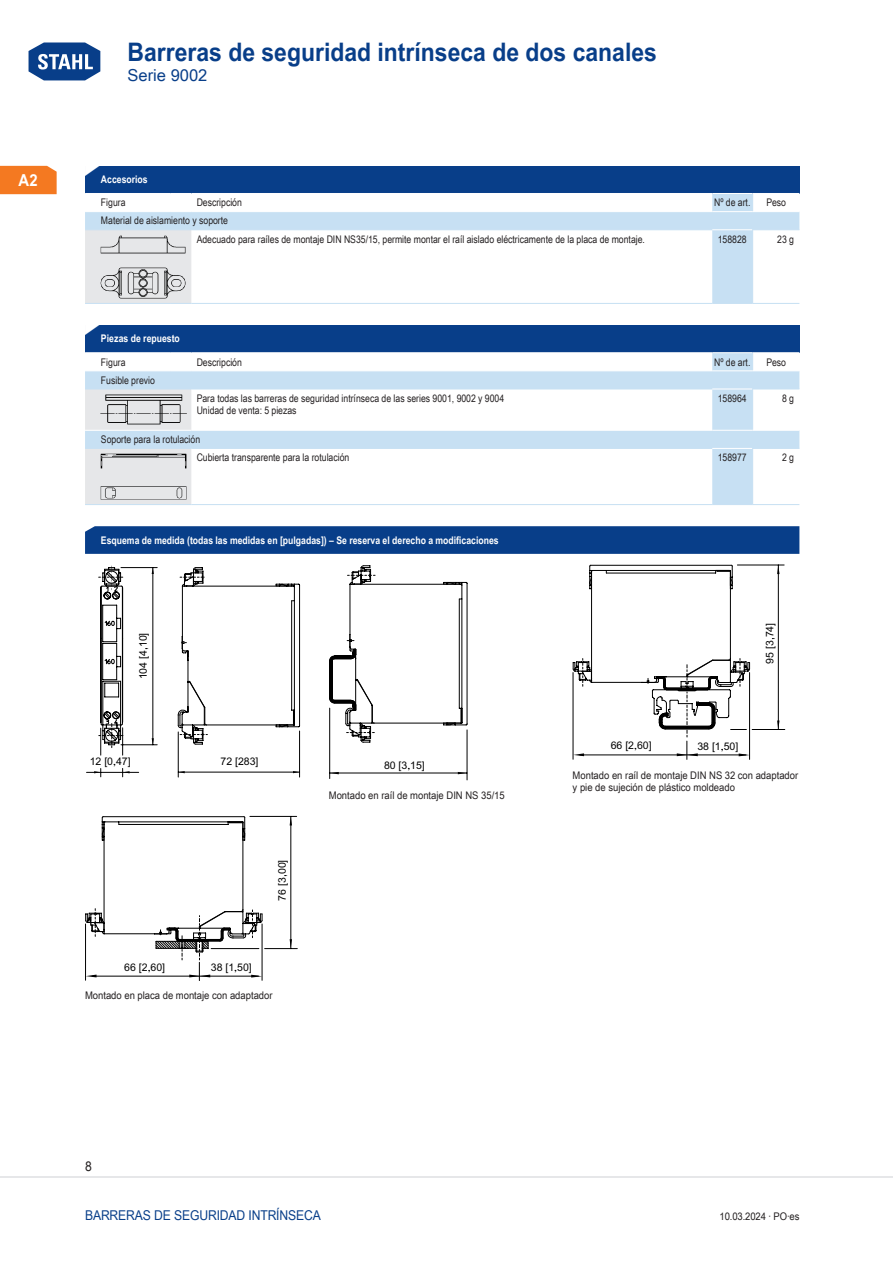
<style>
.page{position:relative;width:893px;height:1263px;background:#fff}
.page>*{position:absolute;margin:0;border:0;box-sizing:border-box;transform-origin:0 0}
.t1{font:700 25.5px "Arial Unicode MS";color:#083e89;scale:.9 1}
.TabHeader1stColumn{font:700 24px "Arial Unicode MS";color:#fff;scale:1.45 1}
.t2{font:16.5px "Arial Unicode MS";color:#083e89}
.t3{font:700 16.5px "Arial Unicode MS";color:#fff;scale:.9 1}
.t4{font:13.5px "Arial Unicode MS";letter-spacing:-.01em;color:#083e89;scale:.9 1}
.t5{font:13.5px "Arial Unicode MS";color:#231f20;scale:.9 1}
.TabBodyLeft{font:10.5px/12px "Arial Unicode MS";color:#231f20;scale:.83 1}
.TabBodyLeft-2{font:10.5px/12px "Arial Unicode MS";color:#231f20;scale:.9 1}
.TabHeader1stColumn-2{font:700 10.5px "Arial Unicode MS";color:#fff;scale:.83 1}
.t6{font:10.5px "Arial Unicode MS";color:#000}
.TabBody1stColumnTitl{font:10.5px "Arial Unicode MS";color:#231f20;scale:.83 1}
.TabBodyCenter{font:10.5px "Arial Unicode MS";color:#231f20;scale:.83 1}
.TabBody1stColumn{font:10.5px "Arial Unicode MS";color:#231f20;scale:.83 1}
.TabBodyRight{font:10.5px "Arial Unicode MS";color:#231f20;scale:.83 1}
.s1{font-weight:400;font-size:31.65px;color:#fff}
</style>
<div class="page">
<svg style="left:28px;top:42px;width:73px;height:39px"></svg>
<hr style="left:0;top:1176px;width:893px;height:2px;background:#e6e7e9">
<div style="left:0;top:166px;width:57px;height:28px;background:#f47921"></div>
<svg style="left:85px;top:526px;width:714px;height:28px;background:#0b408a"></svg>
<div style="left:85px;top:166px;width:714px;height:27px;background:#083e89"></div>
<svg style="left:85px;top:194px;width:714px;height:109px"></svg>
<svg style="left:752px;top:194px;width:1px;height:17px"></svg>
<hr style="left:85px;top:211px;width:85px;height:1px;background:#fff">
<svg style="left:170px;top:211px;width:21px;height:1px"></svg>
<hr style="left:191px;top:211px;width:521px;height:1px;background:#fff">
<hr style="left:712px;top:211px;width:41px;height:1px;background:#fff">
<hr style="left:753px;top:211px;width:46px;height:1px;background:#fff">
<svg style="left:85px;top:229px;width:106px;height:75px;background:#e0e3e7"></svg>
<hr style="left:191px;top:229px;width:521px;height:1px;background:#c7e0f3">
<hr style="left:191px;top:303px;width:521px;height:1px;background:#c7e0f3">
<hr style="left:712px;top:229px;width:40px;height:1px;background:#fff">
<hr style="left:712px;top:303px;width:41px;height:1px;background:#c7e0f3">
<hr style="left:752px;top:229px;width:47px;height:1px;background:#c7e0f3">
<hr style="left:753px;top:303px;width:46px;height:1px;background:#c7e0f3">
<hr style="left:752px;top:230px;width:1px;height:73px;background:#c7e0f3">
<img style="left:101px;top:235px;width:84px;height:63px">
<div style="left:85px;top:325px;width:714px;height:28px;background:#083e89"></div>
<svg style="left:85px;top:353px;width:714px;height:151px"></svg>
<hr style="left:85px;top:352px;width:85px;height:1px;background:#fff">
<svg style="left:170px;top:352px;width:21px;height:1px"></svg>
<hr style="left:191px;top:352px;width:521px;height:1px;background:#fff">
<hr style="left:712px;top:352px;width:41px;height:1px;background:#fff">
<hr style="left:753px;top:352px;width:46px;height:1px;background:#fff">
<svg style="left:752px;top:353px;width:1px;height:17px"></svg>
<hr style="left:85px;top:370px;width:85px;height:1px;background:#fff">
<svg style="left:170px;top:370px;width:21px;height:1px"></svg>
<hr style="left:191px;top:370px;width:521px;height:1px;background:#fff">
<hr style="left:712px;top:370px;width:41px;height:1px;background:#fff">
<hr style="left:753px;top:370px;width:46px;height:1px;background:#fff">
<hr style="left:191px;top:389px;width:521px;height:1px;background:#c7e0f3">
<hr style="left:712px;top:389px;width:40px;height:1px;background:#fff">
<hr style="left:752px;top:389px;width:47px;height:1px;background:#c7e0f3">
<hr style="left:752px;top:389px;width:1px;height:41px;background:#c7e0f3">
<hr style="left:191px;top:430px;width:521px;height:1px;background:#fff">
<hr style="left:712px;top:430px;width:41px;height:1px;background:#fff">
<hr style="left:753px;top:430px;width:46px;height:1px;background:#fff">
<svg style="left:85px;top:389px;width:106px;height:116px;background:#d8e2ea"></svg>
<hr style="left:191px;top:448px;width:521px;height:1px;background:#c7e0f3">
<hr style="left:191px;top:504px;width:521px;height:1px;background:#c7e0f3">
<hr style="left:712px;top:448px;width:40px;height:1px;background:#fff">
<hr style="left:712px;top:504px;width:41px;height:1px;background:#c7e0f3">
<hr style="left:752px;top:448px;width:47px;height:1px;background:#c7e0f3">
<hr style="left:753px;top:504px;width:46px;height:1px;background:#c7e0f3">
<hr style="left:752px;top:449px;width:1px;height:55px;background:#c7e0f3">
<img style="left:101px;top:394px;width:85px;height:31px">
<img style="left:101px;top:454px;width:85px;height:45px">
<hr style="left:291px;top:816px;width:1px;height:132px;background:#000">
<hr style="left:250px;top:816px;width:47px;height:1px;background:#000">
<hr style="left:265px;top:948px;width:32px;height:1px;background:#000">
<svg style="left:290px;top:939px;width:2px;height:9px"></svg>
<svg style="left:290px;top:817px;width:2px;height:8px"></svg>
<svg style="left:85px;top:816px;width:178px;height:165px"></svg>
<hr style="left:778px;top:565px;width:1px;height:164px;background:#000">
<hr style="left:737px;top:565px;width:47px;height:1px;background:#000">
<hr style="left:752px;top:729px;width:33px;height:1px;background:#000">
<svg style="left:777px;top:720px;width:2px;height:9px"></svg>
<svg style="left:573px;top:564px;width:177px;height:195px"></svg>
<svg style="left:329px;top:565px;width:139px;height:178px"></svg>
<hr style="left:330px;top:773px;width:137px;height:1px;background:#000">
<hr style="left:467px;top:730px;width:1px;height:50px;background:#000">
<hr style="left:329px;top:708px;width:1px;height:70px;background:#000">
<svg style="left:330px;top:772px;width:9px;height:2px"></svg>
<svg style="left:458px;top:772px;width:9px;height:2px"></svg>
<hr style="left:178px;top:772px;width:122px;height:1px;background:#000">
<hr style="left:299px;top:731px;width:1px;height:46px;background:#000">
<hr style="left:178px;top:732px;width:1px;height:45px;background:#000">
<svg style="left:87px;top:768px;width:52px;height:9px"></svg>
<svg style="left:99px;top:566px;width:201px;height:189px"></svg>
<h1 class="t1" style="left:26px;top:33px;width:702px"><span class="s1">Home</span> Barreras de seguridad intrínseca de dos canales</h1>
<h3 class="t2" style="left:128px;top:63px;width:81px">Serie 9002</h3>
<h3 class="t3" style="left:19px;top:168px;width:23px">A2</h3>
<p class="TabHeader1stColumn" style="left:82px;top:154px;width:16px">◤</p>
<p class="TabHeader1stColumn-2" style="left:101px;top:172px;width:58px">Accesorios</p>
<p class="TabBody1stColumn" style="left:101px;top:195px;width:31px">Figura</p>
<p class="TabBodyLeft" style="left:197px;top:196px;width:56px">Descripción</p>
<p class="TabBodyCenter" style="left:714px;top:195px;width:45px">Nº de art.</p>
<p class="TabBodyCenter" style="left:766px;top:195px;width:25px">Peso</p>
<p class="TabBody1stColumnTitl" style="left:101px;top:213px;width:155px">Material de aislamiento y soporte</p>
<p class="TabBodyLeft" style="left:197px;top:233px;width:542px">Adecuado para raíles de montaje DIN NS35/15, permite montar el raíl aislado eléctricamente de la placa de montaje.</p>
<p class="TabBodyCenter" style="left:718px;top:231px;width:36px">158828</p>
<p class="TabBodyRight" style="left:777px;top:231px;width:22px">23 g</p>
<p class="TabHeader1stColumn" style="left:82px;top:313px;width:16px">◤</p>
<p class="TabHeader1stColumn-2" style="left:101px;top:331px;width:97px">Piezas de repuesto</p>
<p class="TabBody1stColumn" style="left:101px;top:354px;width:31px">Figura</p>
<p class="TabBodyLeft" style="left:197px;top:356px;width:56px">Descripción</p>
<p class="TabBodyCenter" style="left:714px;top:354px;width:45px">Nº de art.</p>
<p class="TabBodyCenter" style="left:766px;top:354px;width:25px">Peso</p>
<p class="TabBody1stColumnTitl" style="left:101px;top:372px;width:66px">Fusible previo</p>
<p class="TabBodyLeft" style="left:197px;top:392px;width:372px">Para todas las barreras de seguridad intrínseca de las series 9001, 9002 y 9004<br>U nidad de venta: 5 piezas</p>
<p class="TabBodyCenter" style="left:718px;top:390px;width:36px">158964</p>
<p class="TabBodyRight" style="left:782px;top:390px;width:16px">8 g</p>
<p class="TabBody1stColumnTitl" style="left:101px;top:432px;width:121px">Soporte para la rotulación</p>
<p class="TabBodyLeft" style="left:197px;top:451px;width:185px">Cubierta transparente para la rotulación</p>
<p class="TabBodyCenter" style="left:718px;top:450px;width:36px">158977</p>
<p class="TabBodyRight" style="left:782px;top:450px;width:16px">2 g</p>
<p class="TabHeader1stColumn-2" style="left:101px;top:532px;width:481px">Esquema de medida (todas las medidas en [pulgadas]) – Se reserva el derecho a modificaciones</p>
<p class="t6" style="left:139px;top:679px;width:48px;rotate:-90deg">104 4,10]</p>
<p class="t6" style="left:139px;top:650px;width:4px;rotate:-90deg">.</p>
<p class="t6" style="left:139px;top:659px;width:4px;rotate:-90deg">[</p>
<p class="t6" style="left:90px;top:758px;width:42px">12 [0 47]</p>
<p class="t6" style="left:113px;top:758px;width:4px">.,</p>
<p class="t6" style="left:221px;top:758px;width:39px">72 [283]</p>
<p class="t6" style="left:241px;top:758px;width:4px">.</p>
<p class="t6" style="left:278px;top:900px;width:42px;rotate:-90deg">76 [3 00]</p>
<p class="t6" style="left:278px;top:877px;width:4px;rotate:-90deg">.,</p>
<p class="t6" style="left:124px;top:963px;width:42px">66 [2.,60]</p>
<p class="t6" style="left:211px;top:963px;width:42px">38 [1.,50]</p>
<p class="TabBodyLeft-2" style="left:85px;top:989px;width:210px">Montado en placa de montaje con adaptador</p>
<p class="t6" style="left:384px;top:761px;width:42px">80 [3 15]</p>
<p class="t6" style="left:407px;top:761px;width:4px">.,</p>
<p class="TabBodyLeft-2" style="left:329px;top:789px;width:138px">Montado en raíl de montaje DIN</p>
<p class="TabBodyLeft-2" style="left:465px;top:789px;width:45px">NS 35/15</p>
<p class="t6" style="left:766px;top:664px;width:42px;rotate:-90deg">95 [3 74]</p>
<p class="t6" style="left:766px;top:640px;width:4px;rotate:-90deg">.,</p>
<p class="t6" style="left:611px;top:742px;width:42px">66 [2.,60]</p>
<p class="t6" style="left:697px;top:742px;width:42px">38 [1.,50]</p>
<p class="TabBodyLeft-2" style="left:573px;top:769px;width:138px">Montado en raíl de montaje DIN</p>
<p class="TabBodyLeft-2" style="left:573px;top:769px;width:252px;text-indent:137px">NS 32 con adaptador y pie de sujeción de plástico moldeado</p>
<p class="t5" style="left:85px;top:1157px;width:9px">8</p>
<p class="t4" style="left:85px;top:1205px;width:264px">Barreras de seguridad intrínseca</p>
<p class="TabBodyLeft-2" style="left:720px;top:1210px;width:90px">10.03.2024 · PO·es</p>
</div>
